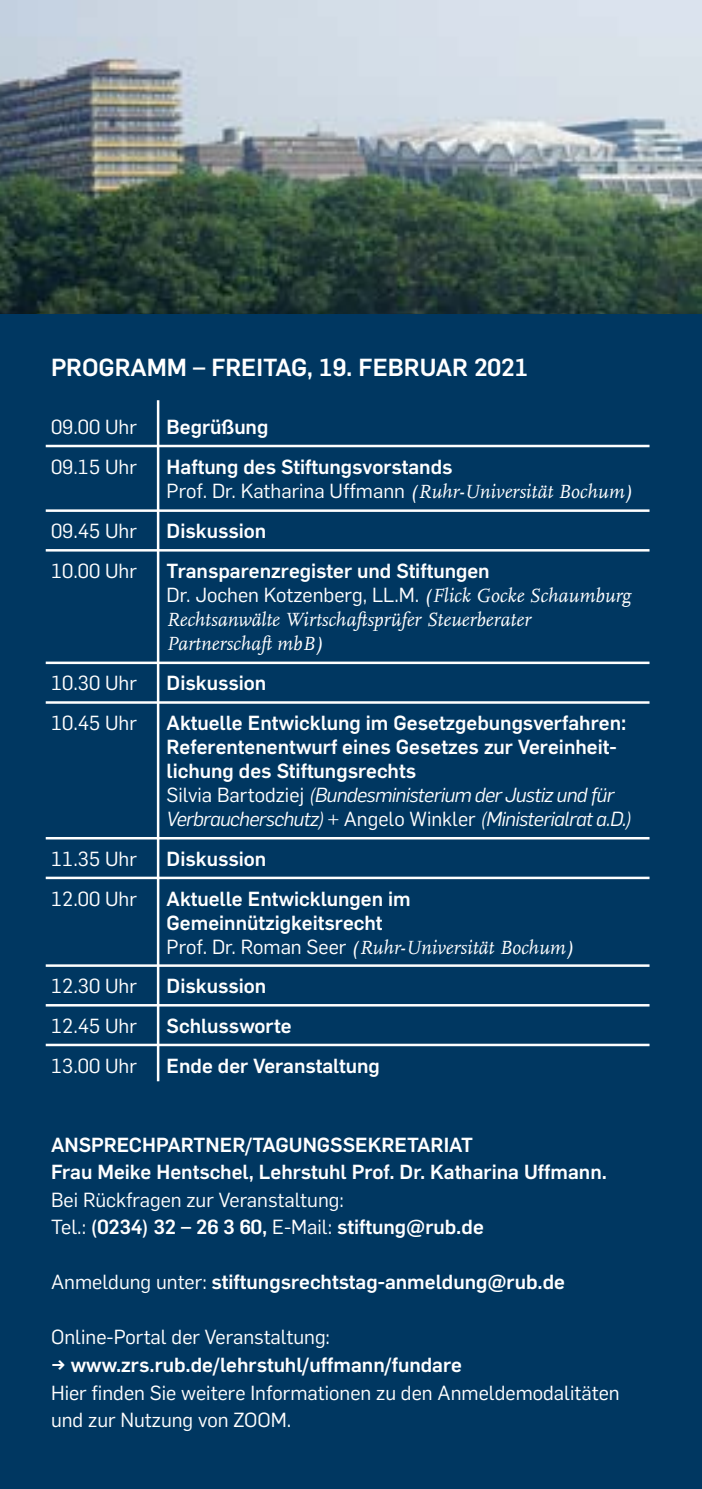
<style>
.page{position:relative;width:702px;height:1489px;background:#fff}
.page>*{position:absolute;margin:0;border:0;box-sizing:border-box;transform-origin:0 0}
.t1{font:700 24.25px "Rub Flama";color:#fff}
.t2{font:700 20px/24px "Rub Flama";color:#fff}
.t3{font:20px/39.8px "Rub Flama";color:#fff}
.t4{font:italic 20px/24px "RUB Scala MZ";color:#fff}
.s1{font-family:"RUB Scala MZ";font-style:italic}
.s2{font-weight:400}
.s3{font-family:"RUB Scala MZ";font-weight:400;font-style:italic}
.s4{font-weight:400;font-style:italic}
.s5{font-family:"Rub Flama";font-style:normal}
.s6{font-weight:700}
</style>
<div class="page">
<div style="left:0;top:0;width:702px;height:1488px;background:#003761"></div>
<hr style="left:157px;top:400px;width:2px;height:681px;background:#fff">
<hr style="left:46px;top:445px;width:603px;height:2px;background:#fff">
<hr style="left:46px;top:509px;width:603px;height:3px;background:#fff">
<hr style="left:46px;top:549px;width:603px;height:2px;background:#fff">
<hr style="left:46px;top:661px;width:603px;height:3px;background:#fff">
<hr style="left:46px;top:837px;width:603px;height:2px;background:#fff">
<hr style="left:46px;top:876px;width:603px;height:3px;background:#fff">
<hr style="left:46px;top:701px;width:603px;height:2px;background:#fff">
<hr style="left:46px;top:964px;width:603px;height:2px;background:#fff">
<hr style="left:46px;top:1003px;width:603px;height:3px;background:#fff">
<hr style="left:46px;top:1043px;width:603px;height:3px;background:#fff">
<img style="left:0;top:0;width:702px;height:313px">
<p class="t1" style="left:51px;top:350px;width:479px">PROGRAMM – FREITAG, 19. FEBRUAR 2021</p>
<p class="t3" style="left:51px;top:405px;width:87px">09.00 Uhr<br>09.15 Uhr</p>
<p class="t2" style="left:167px;top:405px;width:287px;line-height:39.8px">Begrüßung<br>Haftung des Stiftungsvorstands</p>
<p class="t3" style="left:167px;top:469px;width:467px">Prof. Dr. Katharina Uffmann <span class="s1">(Ruhr-Universität Bochum)</span></p>
<p class="t3" style="left:51px;top:510px;width:87px">09.45 Uhr</p>
<p class="t2" style="left:167px;top:517px;width:101px">Diskussion</p>
<p class="t3" style="left:51px;top:549px;width:87px">10.00 Uhr</p>
<p class="t2" style="left:167px;top:557px;width:466px">Transparenzregister und Stiftungen<br><span class="s2">Dr. Jochen Kotzenberg, LL.M.</span> <span class="s3">(Flick Gocke Schaumburg</span></p>
<p class="t4" style="left:167px;top:607px;width:366px">Rechtsanwälte Wirtschaftsprüfer Steuerberater<br>Partnerschaft mbB)</p>
<p class="t3" style="left:51px;top:662px;width:87px">10.30 Uhr</p>
<p class="t2" style="left:167px;top:669px;width:101px">Diskussion</p>
<p class="t3" style="left:51px;top:701px;width:87px">10.45 Uhr</p>
<p class="t2" style="left:167px;top:709px;width:467px">Aktuelle Entwicklung im Gesetzgebungsverfahren:<br>Referentenentwurf eines Gesetzes zur Vereinheit&shy;lichung des Stiftungsrechts<br><span class="s2">Silvia Bartodziej</span> <span class="s4">(Bundesministerium der Justiz und für Verbraucherschutz)</span> <span class="s2">+ Angelo Winkler</span> <span class="s4">(Ministerialrat a.D.)</span></p>
<p class="t3" style="left:51px;top:837px;width:87px">11.35 Uhr</p>
<p class="t2" style="left:167px;top:845px;width:101px">Diskussion</p>
<p class="t3" style="left:51px;top:877px;width:87px">12.00 Uhr</p>
<p class="t2" style="left:167px;top:884px;width:246px">Aktuelle Entwicklungen im<br>Gemeinnützigkeitsrecht</p>
<p class="t4" style="left:167px;top:934px;width:409px"><span class="s5">Prof. Dr. Roman Seer</span> (Ruhr-Universität Bochum)</p>
<p class="t3" style="left:51px;top:964px;width:87px;text-align:justify">12.30 Uhr 12.45 Uhr 13.00 Uhr</p>
<p class="t2" style="left:167px;top:964px;width:215px;line-height:39.8px">Diskussion<br>Schlussworte<br>Ende der Veranstaltung</p>
<p class="t2" style="left:51px;top:1129px;width:557px;line-height:27.5px">ANSPRECHPARTNER/TAGUNGSSEKRETARIAT<br>Frau Meike Hentschel, Lehrstuhl Prof. Dr. Katharina Uffmann.</p>
<p class="t3" style="left:51px;top:1184px;width:434px;line-height:27.5px">Bei Rückfragen zur Veranstaltung:<br>Tel.: <span class="s6">(0234) 32 – 26 3 60,</span> E-Mail: <span class="s6">stiftung@rub.de</span></p>
<p class="t2" style="left:51px;top:1268px;width:515px"><span class="s2">Anmeldung unter:</span> stiftungsrechtstag-anmeldung@rub.de</p>
<p class="t3" style="left:51px;top:1316px;width:280px">Online-Portal der Veranstaltung:</p>
<p class="t2" style="left:51px;top:1351px;width:412px">→ www.zrs.rub.de/lehrstuhl/uffmann/fundare</p>
<p class="t3" style="left:51px;top:1377px;width:570px;line-height:27.5px">Hier finden Sie weitere Informationen zu den Anmeldemodalitäten und zur Nutzung von ZOOM.</p>
</div>
